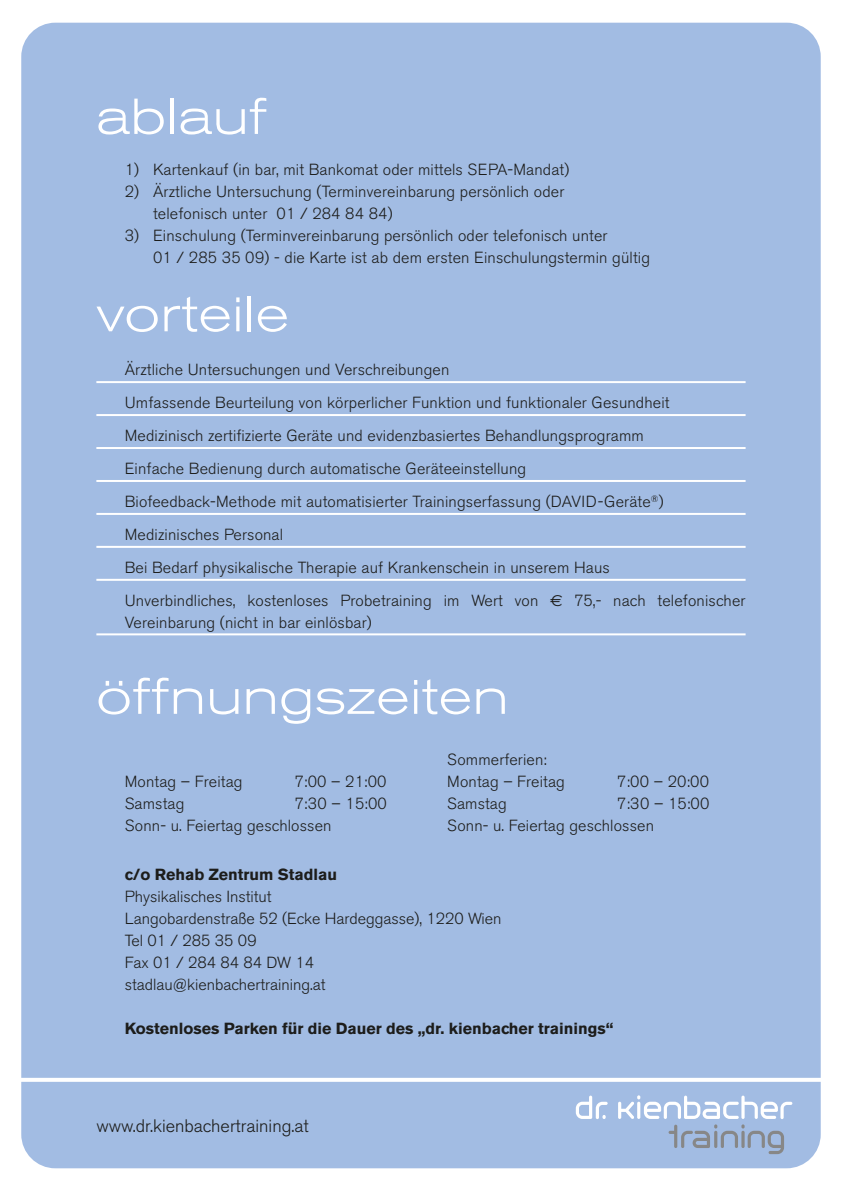
<style>
.page{position:relative;width:842px;height:1191px;background:#fff}
.page>*{position:absolute;margin:0;border:0;box-sizing:border-box;transform-origin:0 0}
.t1{font:300 expanded 50px "Akzidenz Grotesk BE";letter-spacing:.02em;color:#fff}
.t2{font:300 18px "Akzidenz Grotesk BE";color:#1d1d1b}
.t3{font:300 16px/22px "Akzidenz Grotesk BE";letter-spacing:.01em;color:#1d1d1b}
.t4{font:700 16px "Akzidenz Grotesk BE";color:#1d1d1b}
.s1{font-family:"Euro Sans";font-weight:400}
</style>
<div class="page">
<div style="left:21px;top:23px;width:800px;height:1145px;background:#a2bce3;border-radius:34px"></div>
<svg style="left:576px;top:1095px;width:32px;height:24px"></svg>
<svg style="left:618px;top:1095px;width:174px;height:59px"></svg>
<svg style="left:21px;top:1077px;width:800px;height:4px;fill:#fff"></svg>
<hr style="left:96px;top:381px;width:650px;height:2px;background:#fff">
<hr style="left:96px;top:414px;width:650px;height:2px;background:#fff">
<hr style="left:96px;top:447px;width:650px;height:2px;background:#fff">
<hr style="left:96px;top:480px;width:650px;height:2px;background:#fff">
<hr style="left:96px;top:513px;width:650px;height:2px;background:#fff">
<hr style="left:96px;top:546px;width:650px;height:2px;background:#fff">
<hr style="left:96px;top:579px;width:650px;height:2px;background:#fff">
<hr style="left:96px;top:633px;width:650px;height:2px;background:#fff">
<h1 class="t1" style="left:96px;top:88px;width:172px">ablauf</h1>
<p class="t3" style="left:125px;top:159px;width:446px">1) Kartenkauf (in bar, mit Bankomat oder mittels SEPA-Mandat)</p>
<p class="t3" style="left:153px;top:181px;width:413px;text-indent:-28px">2) Ärztliche Untersuchung (Terminvereinbarung persönlich oder telefonisch unter 01 / 284 84 84)</p>
<p class="t3" style="left:153px;top:225px;width:498px;text-indent:-28px">3) Einschulung (Terminvereinbarung persönlich oder telefonisch unter<br>01 / 285 35 09) - die Karte ist ab dem ersten Einschulungstermin gültig</p>
<h1 class="t1" style="left:96px;top:286px;width:194px">vorteile</h1>
<p class="t3" style="left:125px;top:354px;width:622px;line-height:33px">Ärztliche Untersuchungen und Verschreibungen<br>Umfassende Beurteilung von körperlicher Funktion und funktionaler Gesundheit Medizinisch zertifizierte Geräte und evidenzbasiertes Behandlungsprogramm<br>Einfache Bedienung durch automatische Geräteeinstellung<br>Biofeedback-Methode mit automatisierter Trainingserfassung (DAVID-Geräte<sup>®</sup>)<br>Medizinisches Personal<br>Bei Bedarf physikalische Therapie auf Krankenschein in unserem Haus<br>Unverbindliches, kostenloses Probetraining im Wert von <span class="s1">€</span> 75,- nach telefonischer</p>
<p class="t3" style="left:125px;top:611px;width:249px">Vereinbarung (nicht in bar einlösbar)</p>
<h1 class="t1" style="left:96px;top:668px;width:413px">öffnungszeiten</h1>
<p class="t3" style="left:125px;top:771px;width:119px">Montag – Freitag</p>
<p class="t3" style="left:295px;top:771px;width:93px">7:00 – 21:00</p>
<p class="t3" style="left:125px;top:793px;width:61px">Samstag</p>
<p class="t3" style="left:125px;top:793px;width:264px;text-indent:170px">7:30 – 15:00<br>Sonn- u. Feiertag geschlossen</p>
<p class="t3" style="left:447px;top:749px;width:119px">Sommerferien:<br>Montag – Freitag</p>
<p class="t3" style="left:617px;top:771px;width:93px">7:00 – 20:00</p>
<p class="t3" style="left:447px;top:793px;width:61px">Samstag</p>
<p class="t3" style="left:447px;top:793px;width:264px;text-indent:170px">7:30 – 15:00<br>Sonn- u. Feiertag geschlossen</p>
<p class="t4" style="left:125px;top:865px;width:214px">c/o Rehab Zentrum Stadlau</p>
<p class="t3" style="left:125px;top:885px;width:378px">Physikalisches Institut<br>Langobardenstraße 52 (Ecke Hardeggasse), 1220 Wien<br>Tel 01 / 285 35 09<br>Fax 01 / 284 84 84 DW 14 stadlau@kienbachertraining.at</p>
<p class="t4" style="left:125px;top:1019px;width:490px">Kostenloses Parken für die Dauer des „dr. kienbacher trainings“</p>
<p class="t2" style="left:96px;top:1115px;width:214px">www.dr.kienbachertraining.at</p>
</div>
